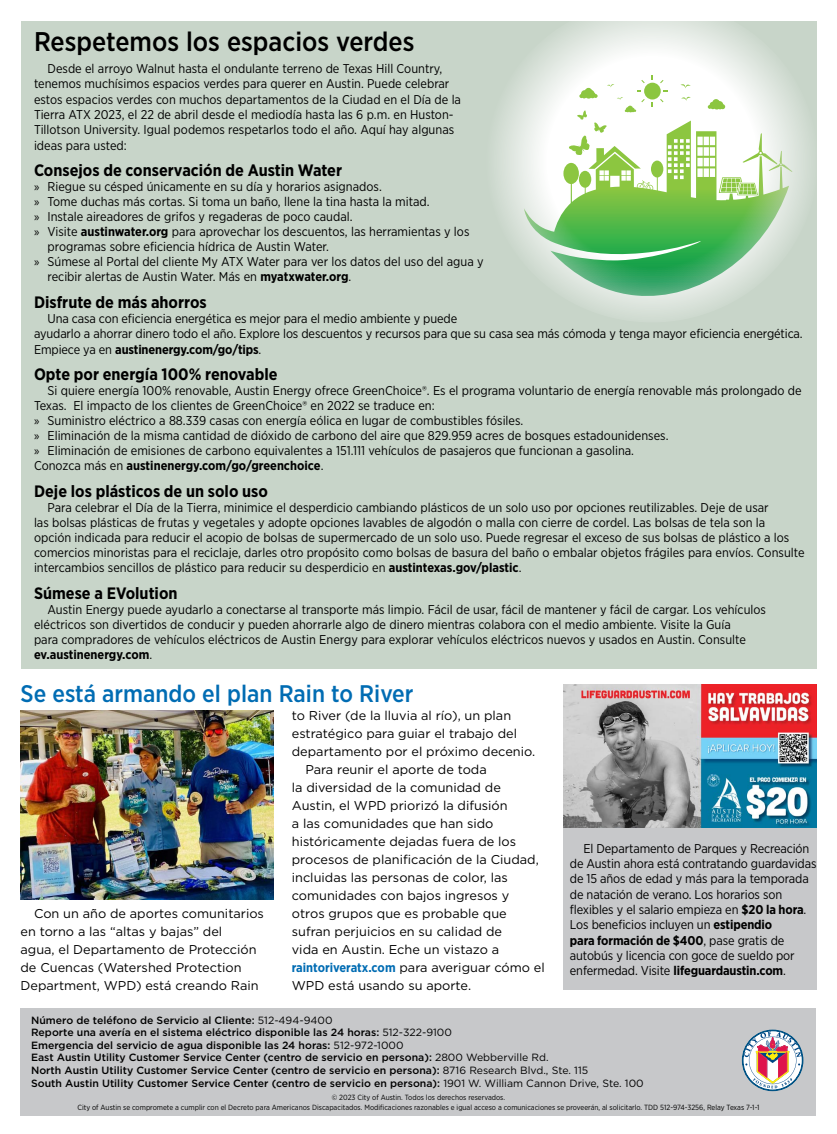
<style>
.page{position:relative;width:837px;height:1134px;background:#fff}
.page>*{position:absolute;margin:0;border:0;box-sizing:border-box;transform-origin:0 0}
.t1{font:500 27px "Gotham Narrow";color:#000}
.t2{font:500 24px "Gotham Narrow";color:#006cb3}
.t3{font:700 16.5px "Gotham Narrow";color:#000}
.t4{font:12.75px/15.3px "Gotham Narrow";color:#000}
.t5{font:12.75px/18px "Gotham";color:#000}
.t6{font:500 10.5px/12.6px "Gotham";color:#000}
.t7{font:7.5px/9.8px "Gotham Narrow";color:#000;text-align:center}
.s1{font-family:"Myriad Pro"}
.s2{font-weight:700}
.s3{font-family:"Gotham Narrow";font-weight:700;color:#006cb3}
.s4{font-weight:400}
</style>
<div class="page">
<div style="left:21px;top:1008px;width:795px;height:108px;background:#c7c8ca"></div>
<svg style="left:742px;top:1030px;width:61px;height:61px"></svg>
<div style="left:21px;top:21px;width:795px;height:648px;background:#c8d5c9"></div>
<img style="left:563px;top:684px;width:253px;height:144px">
<div style="left:563px;top:828px;width:253px;height:162px;background:#c7c8ca"></div>
<svg style="left:486px;top:0;width:332px;height:322px"></svg>
<svg style="left:524px;top:121px;width:265px;height:180px;background:#9ed19a"></svg>
<svg style="left:719px;top:133px;width:73px;height:62px;background:#e3efd7"></svg>
<svg style="left:644px;top:83px;width:17px;height:17px"></svg>
<svg style="left:660px;top:99px;width:4px;height:3px"></svg>
<svg style="left:660px;top:80px;width:4px;height:3px"></svg>
<svg style="left:680px;top:83px;width:11px;height:6px"></svg>
<svg style="left:681px;top:95px;width:10px;height:6px"></svg>
<svg style="left:708px;top:99px;width:17px;height:11px"></svg>
<svg style="left:569px;top:80px;width:76px;height:89px;background:#ebf5de"></svg>
<img style="left:21px;top:711px;width:253px;height:189px">
<h1 class="t1" style="left:34px;top:24px;width:382px">Respetemos los espacios verdes</h1>
<p class="t4" style="left:34px;top:61px;width:429px;text-indent:14px">Desde el arroyo Walnut hasta el ondulante terreno de Texas Hill Country, tenemos muchísimos espacios verdes para querer en Austin. Puede celebrar estos espacios verdes con muchos departamentos de la Ciudad en el Día de la Tierra ATX 2023, el 22 de abril desde el mediodía hasta las 6 p.m. en Huston-Tillotson University. Igual podemos respetarlos todo el año. Aquí hay algunas ideas para usted:</p>
<p class="t3" style="left:34px;top:160px;width:310px">Consejos de conservación de Austin Water</p>
<p class="t4" style="left:34px;top:179px;width:349px"><span class="s1">»</span> Riegue su césped únicamente en su día y horarios asignados.</p>
<p class="t4" style="left:34px;top:194px;width:397px"><span class="s1">»</span> Tome duchas más cortas. Si toma un baño, llene la tina hasta la mitad.</p>
<p class="t4" style="left:34px;top:209px;width:320px"><span class="s1">»</span> Instale aireadores de grifos y regaderas de poco caudal.</p>
<p class="t4" style="left:34px;top:224px;width:437px"><span class="s1">»</span> Visite <span class="s2">austinwater.org</span> para aprovechar los descuentos, las herramientas y los</p>
<p class="t4" style="left:48px;top:239px;width:283px">programas sobre eficiencia hídrica de Austin Water.</p>
<p class="t4" style="left:34px;top:254px;width:451px"><span class="s1">»</span> Súmese al Portal del cliente My ATX Water para ver los datos del uso del agua y</p>
<p class="t4" style="left:48px;top:269px;width:305px">recibir alertas de Austin Water. Más en <span class="s2">myatxwater.org</span>.</p>
<p class="t3" style="left:34px;top:291px;width:174px">Disfrute de más ahorros</p>
<p class="t4" style="left:34px;top:311px;width:770px;text-indent:14px">Una casa con eficiencia energética es mejor para el medio ambiente y puede<br>ayudarlo a ahorrar dinero todo el año. Explore los descuentos y recursos para que su casa sea más cómoda y tenga mayor eficiencia energética.<br>Empiece ya en <span class="s2">austinenergy.com/go/tips</span>.</p>
<p class="t3" style="left:34px;top:364px;width:245px">Opte por energía 100% renovable</p>
<p class="t4" style="left:34px;top:383px;width:769px;text-indent:14px">Si quiere energía 100% renovable, Austin Energy ofrece GreenChoice®. Es el programa voluntario de energía renovable más prolongado de Texas. El impacto de los clientes de GreenChoice® en 2022 se traduce en:<br><span class="s1">»</span> Suministro eléctrico a 88.339 casas con energía eólica en lugar de combustibles fósiles.<br><span class="s1">»</span> Eliminación de la misma cantidad de dióxido de carbono del aire que 829.959 acres de bosques estadounidenses.<br><span class="s1">»</span> Eliminación de emisiones de carbono equivalentes a 151.111 vehículos de pasajeros que funcionan a gasolina.<br>Conozca más en <span class="s2">austinenergy.com/go/greenchoice</span>.</p>
<p class="t3" style="left:34px;top:480px;width:236px">Deje los plásticos de un solo uso</p>
<p class="t4" style="left:34px;top:499px;width:772px;text-indent:14px">Para celebrar el Día de la Tierra, minimice el desperdicio cambiando plásticos de un solo uso por opciones reutilizables. Deje de usar<br>las bolsas plásticas de frutas y vegetales y adopte opciones lavables de algodón o malla con cierre de cordel. Las bolsas de tela son la opción indicada para reducir el acopio de bolsas de supermercado de un solo uso. Puede regresar el exceso de sus bolsas de plástico a los comercios minoristas para el reciclaje, darles otro propósito como bolsas de basura del baño o embalar objetos frágiles para envíos. Consulte intercambios sencillos de plástico para reducir su desperdicio en <span class="s2">austintexas.gov/plastic</span>.</p>
<p class="t3" style="left:34px;top:582px;width:145px">Súmese a EVolution</p>
<p class="t4" style="left:34px;top:601px;width:734px;text-indent:14px">Austin Energy puede ayudarlo a conectarse al transporte más limpio. Fácil de usar, fácil de mantener y fácil de cargar. Los vehículos eléctricos son divertidos de conducir y pueden ahorrarle algo de dinero mientras colabora con el medio ambiente. Visite la Guía<br>para compradores de vehículos eléctricos de Austin Energy para explorar vehículos eléctricos nuevos y usados en Austin. Consulte <span class="s2">ev.austinenergy.com</span>.</p>
<h2 class="t2" style="left:21px;top:678px;width:394px">Se está armando el plan Rain to River</h2>
<p class="t5" style="left:21px;top:904px;width:245px;text-indent:14px">Con un año de aportes comunitarios en torno a las “altas y bajas” del<br>agua, el Departamento de Protección de Cuencas (Watershed Protection Department, WPD) está creando Rain</p>
<p class="t5" style="left:292px;top:706px;width:221px">to River (de la lluvia al río), un plan</p>
<p class="t5" style="left:292px;top:724px;width:227px">estratégico para guiar el trabajo del</p>
<p class="t5" style="left:292px;top:742px;width:245px">departamento por el próximo decenio.</p>
<p class="t5" style="left:305px;top:760px;width:183px">Para reunir el aporte de toda</p>
<p class="t5" style="left:292px;top:778px;width:211px">la diversidad de la comunidad de</p>
<p class="t5" style="left:292px;top:796px;width:217px">Austin, el WPD priorizó la difusión</p>
<p class="t5" style="left:292px;top:814px;width:203px">a las comunidades que han sido</p>
<p class="t5" style="left:292px;top:832px;width:226px">históricamente dejadas fuera de los</p>
<p class="t5" style="left:292px;top:850px;width:248px">procesos de planificación de la Ciudad,</p>
<p class="t5" style="left:292px;top:868px;width:217px">incluidas las personas de color, las</p>
<p class="t5" style="left:292px;top:886px;width:219px">comunidades con bajos ingresos y</p>
<p class="t5" style="left:292px;top:904px;width:216px">otros grupos que es probable que</p>
<p class="t5" style="left:292px;top:922px;width:212px">sufran perjuicios en su calidad de</p>
<p class="t5" style="left:292px;top:940px;width:209px">vida en Austin. Eche un vistazo a</p>
<p class="t5" style="left:292px;top:958px;width:254px"><span class="s3">raintoriveratx.com</span> para averiguar cómo el</p>
<p class="t5" style="left:292px;top:976px;width:181px">WPD está usando su aporte.</p>
<p class="t4" style="left:570px;top:841px;width:248px;text-indent:14px">El Departamento de Parques y Recreación de Austin ahora está contratando guardavidas de 15 años de edad y más para la temporada de natación de verano. Los horarios son flexibles y el salario empieza en <span class="s2">$20 la hora</span>.<br>Los beneficios incluyen un <span class="s2">estipendio<br>para formación de $400</span>, pase gratis de autobús y licencia con goce de sueldo por enfermedad. Visite <span class="s2">lifeguardaustin.com</span>.</p>
<p class="t6" style="left:31px;top:1013px;width:614px">Número de teléfono de Servicio al Cliente: <span class="s4">512-494-9400<br></span>Reporte una avería en el sistema eléctrico disponible las 24 horas: <span class="s4">512-322-9100<br></span>Emergencia del servicio de agua disponible las 24 horas: <span class="s4">512-972-1000<br></span>East Austin Utility Customer Service Center (centro de servicio en persona): <span class="s4">2800 Webberville Rd.<br></span>North Austin Utility Customer Service Center (centro de servicio en persona): <span class="s4">8716 Research Blvd., Ste. 115<br></span>South Austin Utility Customer Service Center (centro de servicio en persona): <span class="s4">1901 W. William Cannon Drive, Ste. 100</span></p>
<p class="t7" style="left:77px;top:1093px;width:684px">© 2023 City of Austin. Todos los derechos reservados.<br>City of Austin se compromete a cumplir con el Decreto para Americanos Discapacitados. Modificaciones razonables e igual acceso a comunicaciones se proveerán, al solicitarlo. TDD 512-974-3256, Relay Texas 7-1-1</p>
</div>
